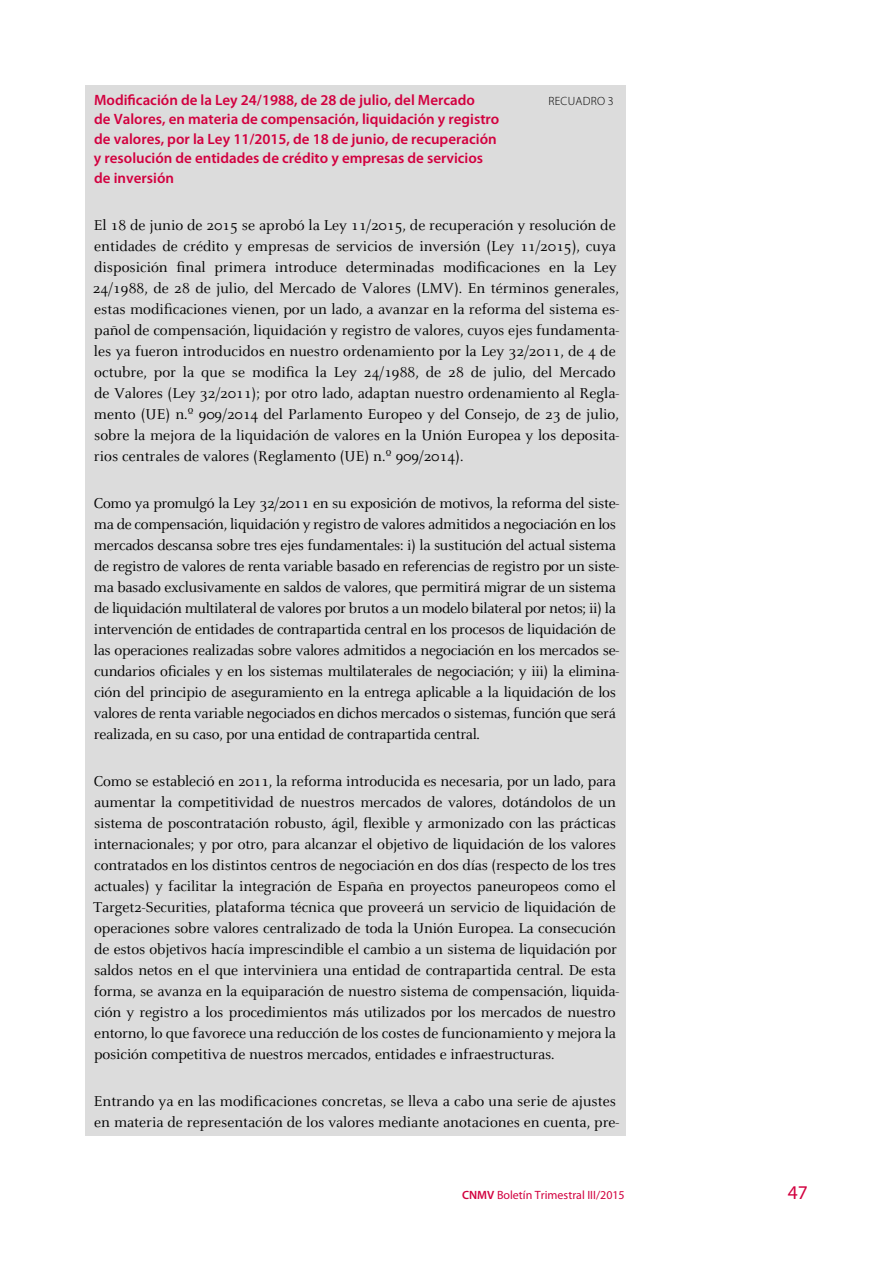
<style>
.page{position:relative;width:893px;height:1263px;background:#fff}
.page>*{position:absolute;margin:0;border:0;box-sizing:border-box;transform-origin:0 0}
.t1{font:19.5px "Myriad Pro";color:#d2003f}
._05-Texto_general{font:15.75px/21px "Celeste";letter-spacing:-.01em;color:#000}
._07_Titulo_recuadro{font:600 15px/19.5px "Myriad Pro";color:#d2003f}
.t2{font:12px "Myriad Pro";color:#d2003f}
._07_Titulo_recuadro-2{font:300 12px "Myriad Pro";letter-spacing:.02em;color:#000}
.s1{font-weight:600}
</style>
<div class="page">
<div style="left:85px;top:85px;width:540px;height:1050px;background:#dcdcdc"></div>
<p class="_07_Titulo_recuadro" style="left:94px;top:90px;width:382px">Modificación de la Ley 24/1988, de 28 de julio, del Mercado</p>
<p class="_07_Titulo_recuadro-2" style="left:548px;top:94px;width:67px">RECUADRO 3</p>
<p class="_07_Titulo_recuadro" style="left:94px;top:110px;width:407px">de Valores, en materia de compensación, liquidación y registro de valores, por la Ley 11/2015, de 18 de junio, de recuperación y resolución de entidades de crédito y empresas de servicios de inversión</p>
<p class="_05-Texto_general" style="left:93px;top:215px;width:528px">El 18 de junio de 2015 se aprobó la Ley 11/2015, de recuperación y resolución de entidades de crédito y empresas de servicios de inversión (Ley 11/2015), cuya disposición final primera introduce determinadas modificaciones en la Ley 24/1988, de 28 de julio, del Mercado de Valores (LMV). En términos generales, estas modificaciones vienen, por un lado, a avanzar en la reforma del sistema es&shy;pañol de compensación, liquidación y registro de valores, cuyos ejes fundamenta&shy;les ya fueron introducidos en nuestro ordenamiento por la Ley 32/2011, de 4 de octubre, por la que se modifica la Ley 24/1988, de 28 de julio, del Mercado de Valores (Ley 32/2011); por otro lado, adaptan nuestro ordenamiento al Regla&shy;mento (UE) n.º 909/2014 del Parlamento Europeo y del Consejo, de 23 de julio, sobre la mejora de la liquidación de valores en la Unión Europea y los deposita&shy;rios centrales de valores (Reglamento (UE) n.º 909/2014).</p>
<p class="_05-Texto_general" style="left:94px;top:493px;width:527px">Como ya promulgó la Ley 32/2011 en su exposición de motivos, la reforma del siste&shy;ma de compensación, liquidación y registro de valores admitidos a negociación en los mercados descansa sobre tres ejes fundamentales: i) la sustitución del actual sistema de registro de valores de renta variable basado en referencias de registro por un siste&shy;ma basado exclusivamente en saldos de valores, que permitirá migrar de un sistema de liquidación multilateral de valores por brutos a un modelo bilateral por netos; ii) la intervención de entidades de contrapartida central en los procesos de liquidación de las operaciones realizadas sobre valores admitidos a negociación en los mercados se&shy;cundarios oficiales y en los sistemas multilaterales de negociación; y iii) la elimina&shy;ción del principio de aseguramiento en la entrega aplicable a la liquidación de los valores de renta variable negociados en dichos mercados o sistemas, función que será realizada, en su caso, por una entidad de contrapartida central.</p>
<p class="_05-Texto_general" style="left:93px;top:771px;width:527px">Como se estableció en 2011, la reforma introducida es necesaria, por un lado, para aumentar la competitividad de nuestros mercados de valores, dotándolos de un sistema de poscontratación robusto, ágil, flexible y armonizado con las prácticas internacionales; y por otro, para alcanzar el objetivo de liquidación de los valores contratados en los distintos centros de negociación en dos días (respecto de los tres actuales) y facilitar la integración de España en proyectos paneuropeos como el Target2-Securities, plataforma técnica que proveerá un servicio de liquidación de operaciones sobre valores centralizado de toda la Unión Europea. La consecución de estos objetivos hacía imprescindible el cambio a un sistema de liquidación por saldos netos en el que interviniera una entidad de contrapartida central. De esta forma, se avanza en la equiparación de nuestro sistema de compensación, liquida&shy;ción y registro a los procedimientos más utilizados por los mercados de nuestro entorno, lo que favorece una reducción de los costes de funcionamiento y mejora la posición competitiva de nuestros mercados, entidades e infraestructuras.</p>
<p class="_05-Texto_general" style="left:94px;top:1091px;width:527px">Entrando ya en las modificaciones concretas, se lleva a cabo una serie de ajustes en materia de representación de los valores mediante anotaciones en cuenta, pre-</p>
<p class="t2" style="left:462px;top:1188px;width:164px"><span class="s1">CNMV</span> Boletín Trimestral III/2015</p>
<p class="t1" style="left:788px;top:1180px;width:22px">47</p>
</div>
